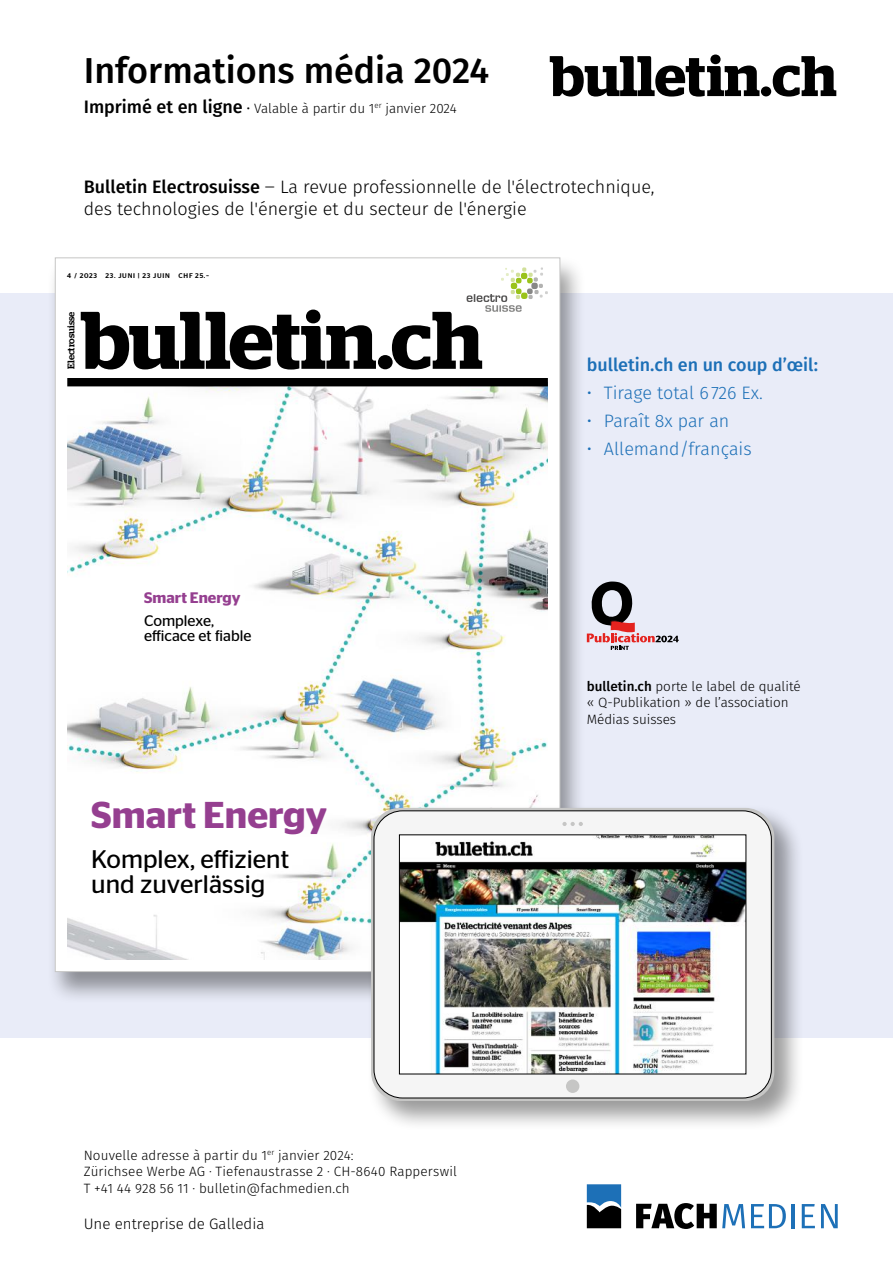
<style>
.page{position:relative;width:893px;height:1263px;background:#fff}
.page>*{position:absolute;margin:0;border:0;box-sizing:border-box;transform-origin:0 0}
.t1{font:600 57.15px "Stag";letter-spacing:-.005em;color:#000}
.t2{font:600 37.35px "Stag Sans";color:#953f90}
.t3{font:500 36px "Fira Sans";color:#000}
.t4{font:25.5px/25.5px "Stag Sans";color:#000}
.t5{font:300 18px/21.6px "Fira Sans";color:#000}
.t6{font:300 18px "Fira Sans";color:#1d70b7}
.t7{font:500 18px "Fira Sans";color:#1d70b7}
.t8{font:15.3px/15.3px "Stag Sans";color:#000}
.t9{font:600 15.3px "Stag Sans";color:#953f90}
.t10{font:300 15.15px "Fira Sans";color:#000}
.t11{font:300 13.5px/16.5px "Fira Sans";color:#000}
.t12{font:500 9.6px "Stag";color:#000}
.t13{font:500 6.75px "Stag Sans";letter-spacing:.12em;color:#000}
.s1{font-weight:500;font-size:18px}
.s2{font-weight:500}
</style>
<div class="page">
<div style="left:0;top:293px;width:893px;height:744px;background:#e9ecf8"></div>
<svg style="left:587px;top:581px;width:92px;height:69px"></svg>
<svg style="left:587px;top:1184px;width:34px;height:44px"></svg>
<svg style="left:636px;top:1203px;width:109px;height:26px"></svg>
<svg style="left:751px;top:1204px;width:35px;height:24px"></svg>
<hr style="left:791px;top:1204px;width:3px;height:24px;background:#1d70b7">
<svg style="left:802px;top:1204px;width:13px;height:24px"></svg>
<svg style="left:821px;top:1204px;width:17px;height:24px"></svg>
<div style="left:46px;top:256px;width:540px;height:748px;background:#000;opacity:.4"></div>
<div style="left:55px;top:258px;width:505px;height:713px;background:#fff"></div>
<img style="left:67px;top:386px;width:481px;height:573px">
<div style="left:67px;top:378px;width:481px;height:8px;background:#000"></div>
<svg style="left:81px;top:310px;width:295px;height:59px"></svg>
<div style="left:378px;top:355px;width:15px;height:14px;background:#000;border-radius:50%"></div>
<svg style="left:392px;top:267px;width:156px;height:102px"></svg>
<div style="left:531px;top:283px;width:7px;height:6px;background:#878786;border-radius:50%"></div>
<div style="left:366px;top:803px;width:438px;height:327px;background:#000;opacity:.4"></div>
<svg style="left:371px;top:808px;width:403px;height:293px;background:#b6b6b5"></svg>
<img style="left:374px;top:810px;width:398px;height:288px">
<div style="left:566px;top:1079px;width:13px;height:14px;background:#c6c6c5;border-radius:50%"></div>
<svg style="left:562px;top:822px;width:21px;height:4px"></svg>
<h3 class="t3" style="left:84px;top:41px;width:407px">Informations média 2024</h3>
<p class="t11" style="left:84px;top:100px;width:374px"><span class="s1">Imprimé et en ligne</span> • Valable à partir du 1<sup>er</sup> janvier 2024</p>
<h1 class="t1" style="left:551px;top:42px;width:287px">bulletin.ch</h1>
<h3 class="t5" style="left:84px;top:176px;width:572px"><span class="s2">Bulletin Electrosuisse</span> ‒ La revue professionnelle de l'électrotechnique, des technologies de l'énergie et du secteur de l'énergie</h3>
<p class="t13" style="left:67px;top:271px;width:31px">4 / 2023</p>
<p class="t13" style="left:106px;top:271px;width:66px">23. JUNI | 23 JUIN</p>
<p class="t13" style="left:179px;top:271px;width:32px">CHF 25.–</p>
<p class="t12" style="left:65px;top:369px;width:59px;rotate:-90deg">Electrosuisse</p>
<p class="t9" style="left:144px;top:589px;width:98px">Smart Energy</p>
<p class="t8" style="left:144px;top:612px;width:109px">Complexe, efficace et fiable</p>
<h2 class="t2" style="left:91px;top:793px;width:237px">Smart Energy</h2>
<h3 class="t4" style="left:91px;top:846px;width:199px">Komplex, effizient und zuverlässig</h3>
<p class="t11" style="left:84px;top:1147px;width:375px">Nouvelle adresse à partir du 1<sup>er</sup> janvier 2024:<br>Zürichsee Werbe AG · Tiefenaustrasse 2 · CH-8640 Rapperswil<br>T +41 44 928 56 11 · bulletin@fachmedien.ch</p>
<p class="t10" style="left:84px;top:1213px;width:182px">Une entreprise de Galledia</p>
<h3 class="t7" style="left:587px;top:350px;width:233px">bulletin.ch en un coup d’œil:</h3>
<h3 class="t6" style="left:587px;top:380px;width:178px">• Tirage total 6726 Ex.</h3>
<h3 class="t6" style="left:587px;top:408px;width:144px">• Paraît 8x par an</h3>
<h3 class="t6" style="left:587px;top:436px;width:166px">• Allemand/français</h3>
<p class="t11" style="left:587px;top:678px;width:215px"><span class="s2">bulletin.ch</span> porte le label de qualité « Q-Publikation » de l’association<br>Médias suisses</p>
</div>
